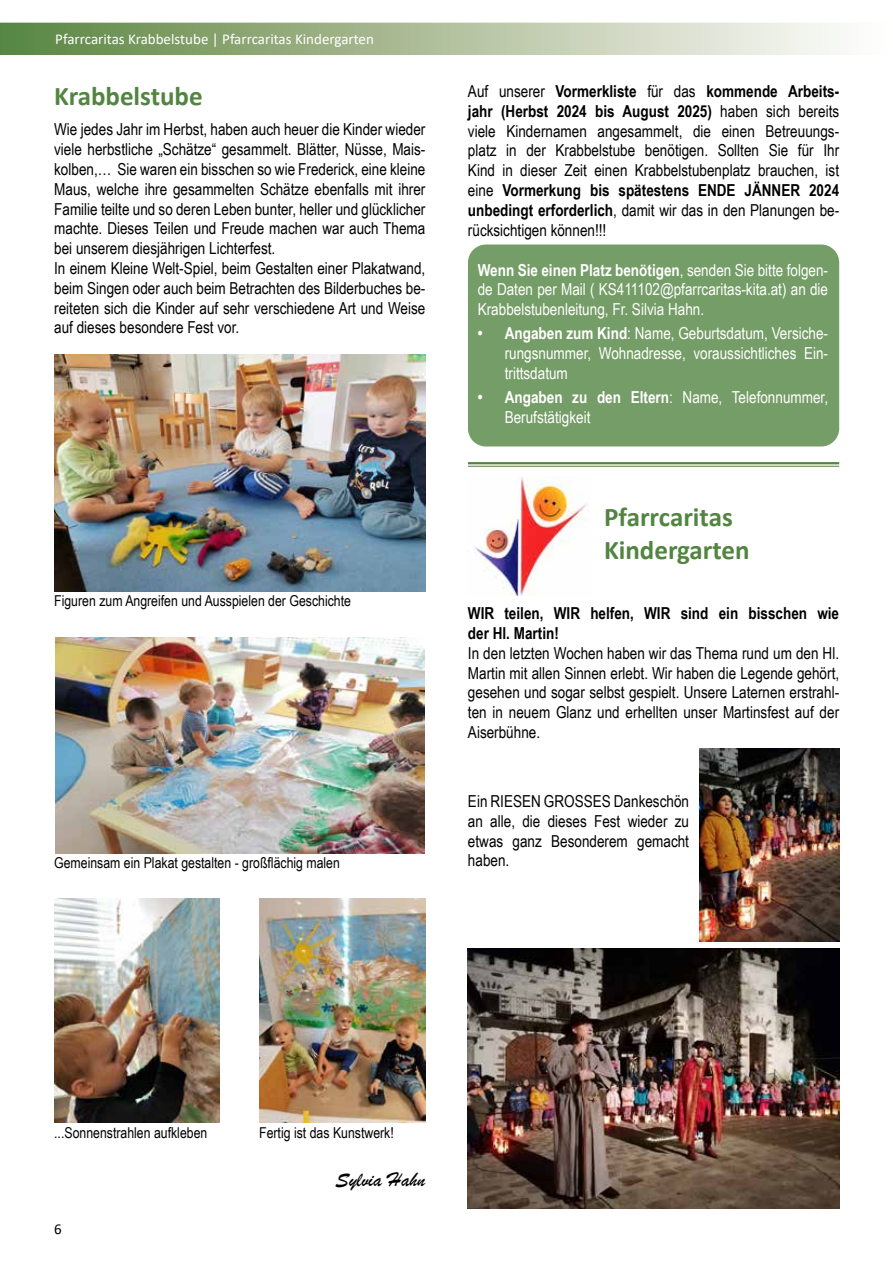
<style>
.page{position:relative;width:893px;height:1263px;background:#fff}
.page>*{position:absolute;margin:0;border:0;box-sizing:border-box;transform-origin:0 0}
.t1{font:700 27px/32.4px "Calibri";color:#528541}
.t2{font:21px "Brush Script";color:#000}
.t3{font:16.5px/19.8px "Arial Narrow";color:#000;text-align:justify}
.t4{font:16.5px/19.8px "Arial Narrow";color:#fff;text-align:justify}
.t5{font:700 16.5px/19.8px "Arial Narrow";color:#000}
.t6{font:15px "Arial Narrow";color:#000}
.t7{font:15px "Calibri";color:#fff}
.t8{font:15px "Calibri";color:#000}
.s1{font-weight:700}
</style>
<div class="page">
<svg style="left:0;top:23px;width:837px;height:32px;background:#abbd98"></svg>
<img style="left:54px;top:354px;width:371px;height:237px">
<img style="left:55px;top:638px;width:370px;height:216px">
<img style="left:54px;top:899px;width:165px;height:223px">
<img style="left:259px;top:898px;width:166px;height:224px">
<div style="left:468px;top:244px;width:371px;height:202px;background:#759d67;border-radius:18px"></div>
<hr style="left:468px;top:462px;width:371px;height:2px;background:#528541">
<hr style="left:468px;top:466px;width:371px;height:1px;background:#528541">
<img style="left:700px;top:748px;width:139px;height:194px">
<img style="left:468px;top:948px;width:371px;height:261px">
<img style="left:474px;top:476px;width:113px;height:119px">
<p class="t7" style="left:55px;top:28px;width:320px">Pfarrcaritas Krabbelstube | Pfarrcaritas Kindergarten</p>
<h1 class="t1" style="left:54px;top:80px;width:150px">Krabbelstube</h1>
<p class="t3" style="left:54px;top:119px;width:373px;text-align:left">Wie jedes Jahr im Herbst, haben auch heuer die Kinder wieder viele herbstliche „Schätze“ gesammelt. Blätter, Nüsse, Mais&shy;kolben,… Sie waren ein bisschen so wie Frederick, eine kleine Maus, welche ihre gesammelten Schätze ebenfalls mit ihrer Familie teilte und so deren Leben bunter, heller und glücklicher machte. Dieses Teilen und Freude machen war auch Thema bei unserem diesjährigen Lichterfest.<br>In einem Kleine Welt-Spiel, beim Gestalten einer Plakatwand, beim Singen oder auch beim Betrachten des Bilderbuches be&shy;reiteten sich die Kinder auf sehr verschiedene Art und Weise auf dieses besondere Fest vor.</p>
<p class="t6" style="left:54px;top:590px;width:298px">Figuren zum Angreifen und Ausspielen der Geschichte</p>
<p class="t6" style="left:54px;top:851px;width:287px">Gemeinsam ein Plakat gestalten - großflächig malen</p>
<p class="t3" style="left:468px;top:81px;width:373px">Auf unserer <span class="s1">Vormerkliste</span> für das <span class="s1">kommende Arbeits&shy;jahr (Herbst 2024 bis August 2025)</span> haben sich bereits viele Kindernamen angesammelt, die einen Betreuungs&shy;platz in der Krabbelstube benötigen. Sollten Sie für Ihr Kind in dieser Zeit einen Krabbelstubenplatz brauchen, ist eine <span class="s1">Vormerkung bis spätestens ENDE JÄNNER 2024 unbedingt erforderlich</span>, damit wir das in den Planungen be&shy;rücksichtigen können!!!</p>
<p class="t4" style="left:478px;top:259px;width:352px"><span class="s1">Wenn Sie einen Platz benötigen</span>, senden Sie bitte folgen&shy;de Daten per Mail ( KS411102@pfarrcaritas-kita.at) an die Krabbelstubenleitung, Fr. Silvia Hahn.</p>
<p class="t4" style="left:505px;top:323px;width:325px;text-indent:-27px"><span class="s1">• Angaben zum Kind</span>: Name, Geburtsdatum, Versiche&shy;rungsnummer, Wohnadresse, voraussichtliches Ein&shy;trittsdatum</p>
<p class="t4" style="left:505px;top:387px;width:325px;text-indent:-27px"><span class="s1">• Angaben zu den Eltern</span>: Name, Telefonnummer,<br>Berufstätigkeit</p>
<h1 class="t1" style="left:604px;top:501px;width:147px">Pfarrcaritas<br>Kindergarten</h1>
<p class="t5" style="left:468px;top:603px;width:373px">WIR teilen, WIR helfen, WIR sind ein bisschen wie der Hl. Martin!</p>
<p class="t3" style="left:468px;top:642px;width:373px">In den letzten Wochen haben wir das Thema rund um den Hl.<br>Martin mit allen Sinnen erlebt. Wir haben die Legende gehört, gesehen und sogar selbst gespielt. Unsere Laternen erstrahl&shy;ten in neuem Glanz und erhellten unser Martinsfest auf der Aiserbühne.</p>
<p class="t3" style="left:468px;top:790px;width:223px">Ein RIESEN GROSSES Dankeschön an alle, die dieses Fest wieder zu etwas ganz Besonderem gemacht haben.</p>
<p class="t6" style="left:54px;top:1121px;width:155px">...Sonnenstrahlen aufkleben</p>
<p class="t6" style="left:259px;top:1121px;width:136px">Fertig ist das Kunstwerk!</p>
<p class="t8" style="left:54px;top:1218px;width:9px">6</p>
<p class="t2" style="left:336px;top:1167px;width:91px">Sylvia Hahn</p>
</div>
